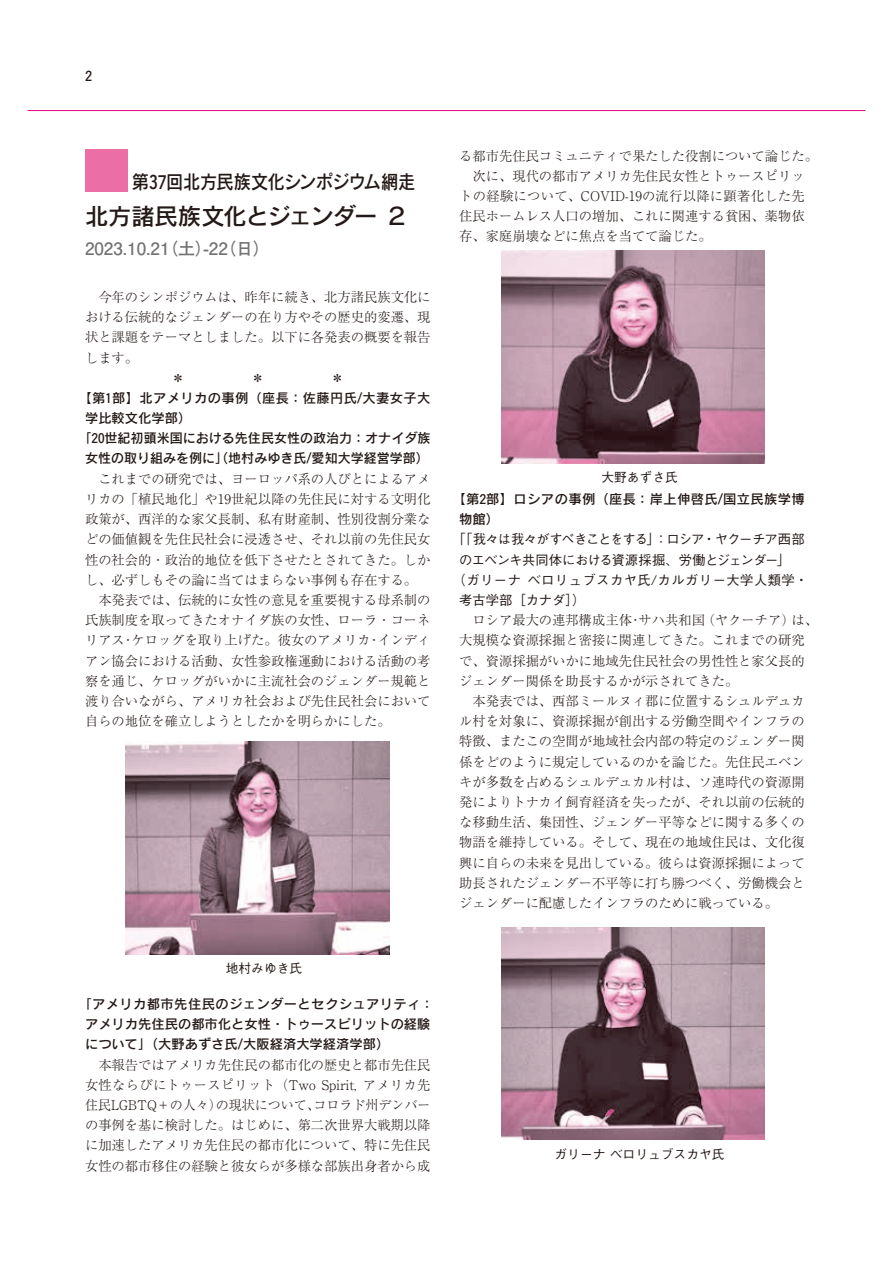
<style>
.page{position:relative;width:893px;height:1263px;background:#fff}
.page>*{position:absolute;margin:0;border:0;box-sizing:border-box;transform-origin:0 0}
.t1{font:23.4px "Rodin Pro DB";letter-spacing:-.04em;color:#231916}
.t2{font:19.2px "Rodin Pro DB";letter-spacing:-.025em;color:#231916;scale:.9 1}
.t3{font:700 16.95px "Futo Go B101 Pro";color:#727272}
.t4{font:13.8px "Futogo Num";color:#231916}
.t5{font:300 13.35px/20.2px "Ryumin Pro";color:#231916}
.t6{font:13.35px/20.2px "Rodin Pro DB";color:#231916}
.t7{font:13.35px/20.2px "Rodin Pro DB";letter-spacing:.03em;color:#231916}
.t8{font:500 13.35px "Gothic BBB Pro";letter-spacing:-.065em;color:#231916}
.t9{font:500 13.35px "Gothic BBB Pro";letter-spacing:-.05em;color:#231916}
.t10{font:500 13.35px "Gothic BBB Pro";letter-spacing:.035em;color:#231916}
.t11{font:500 13.35px "Gothic BBB Pro";letter-spacing:-.005em;color:#231916}
.t12{font:500 12.75px "Gothic BBB Pro";color:#231916}
.s1{font-family:"Futogo Num"}
</style>
<div class="page">
<hr style="left:28px;top:110px;width:837px;height:1px;background:#e4007f">
<div style="left:85px;top:149px;width:43px;height:42px;background:#eb6ea6"></div>
<img style="left:126px;top:742px;width:263px;height:212px">
<img style="left:501px;top:251px;width:264px;height:212px">
<img style="left:501px;top:927px;width:264px;height:213px">
<p class="t4" style="left:85px;top:67px;width:8px">2</p>
<h2 class="t2" style="left:132px;top:169px;width:317px">第<span class="s1">37</span>回北方民族文化シンポジウム網走</h2>
<h1 class="t1" style="left:85px;top:200px;width:325px">北方諸民族文化とジェンダー ２</h1>
<p class="t3" style="left:85px;top:235px;width:187px">2023.10.21（土）-22（日）</p>
<p class="t5" style="left:85px;top:286px;width:347px;text-align:justify">　今年のシンポジウムは、昨年に続き、北方諸民族文化における伝統的なジェンダーの在り方やその歴史的変遷、現状と課題をテーマとしました。以下に各発表の概要を報告します。</p>
<p class="t7" style="left:78px;top:387px;width:354px">【第<span class="s1">1</span>部】北アメリカの事例（座長：佐藤円氏/大妻女子大</p>
<p class="t6" style="left:85px;top:407px;width:108px">学比較文化学部）</p>
<p class="t6" style="left:79px;top:428px;width:353px">「<span class="s1">20</span>世紀初頭米国における先住民女性の政治力：オナイダ族</p>
<p class="t6" style="left:85px;top:448px;width:345px">女性の取り組みを例に」（地村みゆき氏/愛知大学経営学部）</p>
<p class="t5" style="left:85px;top:467px;width:347px">　これまでの研究では、ヨーロッパ系の人びとによるアメリカの「植民地化」や19世紀以降の先住民に対する文明化政策が、西洋的な家父長制、私有財産制、性別役割分業などの価値観を先住民社会に浸透させ、それ以前の先住民女性の社会的・政治的地位を低下させたとされてきた。しかし、必ずしもその論に当てはまらない事例も存在する。　本発表では、伝統的に女性の意見を重要視する母系制の氏族制度を取ってきたオナイダ族の女性、ローラ・コーネリアス・ケロッグを取り上げた。彼女のアメリカ・インディアン協会における活動、女性参政権運動における活動の考察を通じ、ケロッグがいかに主流社会のジェンダー規範と渡り合いながら、アメリカ社会および先住民社会において自らの地位を確立しようとしたかを明らかにした。</p>
<p class="t12" style="left:226px;top:958px;width:78px">地村みゆき氏</p>
<p class="t6" style="left:85px;top:993px;width:350px;text-indent:-7px">「アメリカ都市先住民のジェンダーとセクシュアリティ：アメリカ先住民の都市化と女性・トゥースピリットの経験について」（大野あずさ氏/大阪経済大学経済学部）</p>
<p class="t5" style="left:85px;top:1053px;width:347px;text-align:justify">　本報告ではアメリカ先住民の都市化の歴史と都市先住民女性ならびにトゥースピリット（Two Spirit, アメリカ先住民LGBTQ＋の人々）の現状について、コロラド州デンバーの事例を基に検討した。はじめに、第二次世界大戦期以降に加速したアメリカ先住民の都市化について、特に先住民女性の都市移住の経験と彼女らが多様な部族出身者から成</p>
<p class="t5" style="left:459px;top:144px;width:360px">る都市先住民コミュニティで果たした役割について論じた。　次に、現代の都市アメリカ先住民女性とトゥースピリットの経験について、COVID-19の流行以降に顕著化した先住民ホームレス人口の増加、これに関連する貧困、薬物依存、家庭崩壊などに焦点を当てて論じた。</p>
<p class="t12" style="left:601px;top:467px;width:78px">大野あずさ氏</p>
<p class="t7" style="left:459px;top:488px;width:347px;text-indent:-7px">【第<span class="s1">2</span>部】ロシアの事例（座長：岸上伸啓氏/国立民族学博物館）</p>
<p class="t8" style="left:453px;top:529px;width:354px">「「我々は我々がすべきことをする」：ロシア・ヤクーチア西部</p>
<p class="t9" style="left:459px;top:549px;width:332px">のエベンキ共同体における資源採掘、労働とジェンダー」</p>
<p class="t10" style="left:453px;top:569px;width:357px">（ガリーナ ベロリュブスカヤ氏/カルガリー大学人類学・</p>
<p class="t11" style="left:459px;top:589px;width:128px">考古学部［カナダ］）</p>
<p class="t5" style="left:459px;top:609px;width:360px">　ロシア最大の連邦構成主体・サハ共和国（ヤクーチア）は、大規模な資源採掘と密接に関連してきた。これまでの研究で、資源採掘がいかに地域先住民社会の男性性と家父長的ジェンダー関係を助長するかが示されてきた。<br>　本発表では、西部ミールヌィ郡に位置するシュルデュカル村を対象に、資源採掘が創出する労働空間やインフラの特徴、またこの空間が地域社会内部の特定のジェンダー関係をどのように規定しているのかを論じた。先住民エベンキが多数を占めるシュルデュカル村は、ソ連時代の資源開発によりトナカイ飼育経済を失ったが、それ以前の伝統的な移動生活、集団性、ジェンダー平等などに関する多くの物語を維持している。そして、現在の地域住民は、文化復興に自らの未来を見出している。彼らは資源採掘によって助長されたジェンダー不平等に打ち勝つべく、労働機会とジェンダーに配慮したインフラのために戦っている。</p>
<p class="t12" style="left:555px;top:1143px;width:172px">ガリーナ ベロリュブスカヤ氏</p>
</div>
